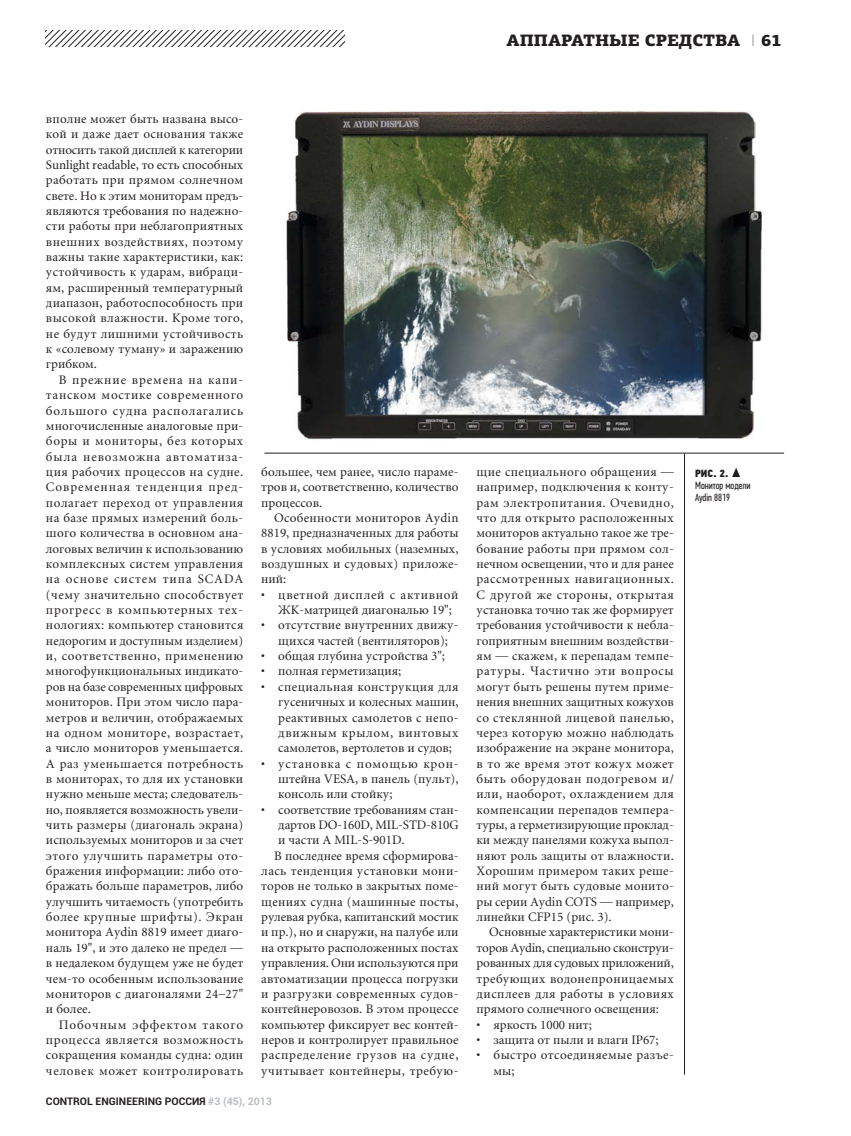
<style>
.page{position:relative;width:851px;height:1136px;background:#fff}
.page>*{position:absolute;margin:0;border:0;box-sizing:border-box;transform-origin:0 0}
.t1{font:900 16.5px "PF Agora Slab Pro";color:#231f20}
.t2{font:12.75px/15.3px "Miniature";letter-spacing:.005em;color:#231f20;text-align:justify}
.t3{font:12.75px/15.3px "Miniature";letter-spacing:.055em;color:#231f20}
.t4{font:12.75px/15.3px "Miniature";letter-spacing:.03em;color:#231f20}
.t5{font:12.75px "Miniature";letter-spacing:.035em;color:#231f20}
.t6{font:12.75px "Miniature";letter-spacing:.04em;color:#231f20}
.t7{font:700 10.5px "Roboto";color:#231f20}
.t8{font:10.5px/12px "PF Din Text Comp Pro";color:#231f20}
.t9{font:10.5px "PF Din Text Cond Pro X Black";color:#231f20}
.s1{font-family:"PF Din Text Pro";font-weight:100}
.s2{color:#bbbdc0}
</style>
<div class="page">
<svg style="left:46px;top:31px;width:299px;height:15px"></svg>
<img style="left:286px;top:110px;width:476px;height:330px">
<svg style="left:732px;top:467px;width:8px;height:10px"></svg>
<hr style="left:264px;top:453px;width:520px;height:1px;background:#231f20">
<hr style="left:684px;top:453px;width:1px;height:621px;background:#231f20">
<p class="t1" style="left:506px;top:31px;width:235px">АППАРАТНЫЕ СРЕДСТВА</p>
<p class="t1" style="left:751px;top:31px;width:32px"><span class="s1">I</span> 61</p>
<p class="t2" style="left:46px;top:112px;width:199px">вполне может быть названа высо&shy;кой и даже дает основания также относить такой дисплей к категории Sunlight readable, то есть способных работать при прямом солнечном свете. Но к этим мониторам предъ&shy;являются требования по надежно&shy;сти работы при неблагоприятных внешних воздействиях, поэтому важны такие характеристики, как: устойчивость к ударам, вибраци&shy;ям, расширенный температурный диапазон, работоспособность при высокой влажности. Кроме того, не будут лишними устойчивость к «солевому туману» и заражению грибком.</p>
<p class="t2" style="left:46px;top:373px;width:199px;text-indent:13px">В прежние времена на капи&shy;танском мостике современного большого судна располагались многочисленные аналоговые при&shy;боры и мониторы, без которых была невозможна автоматиза&shy;ция рабочих процессов на судне.<br>Современная тенденция пред&shy;полагает переход от управления на базе прямых измерений боль&shy;шого количества в основном ана&shy;логовых величин к использованию комплексных систем управления на основе систем типа SCADA (чему значительно способствует прогресс в компьютерных тех&shy;нологиях: компьютер становится недорогим и доступным изделием) и, соответственно, применению многофункциональных индикато&shy;ров на базе современных цифровых мониторов. При этом число пара&shy;метров и величин, отображаемых на одном мониторе, возрастает, а число мониторов уменьшается.<br>А раз уменьшается потребность в мониторах, то для их установки нужно меньше места; следователь&shy;но, появляется возможность увели&shy;чить размеры (диагональ экрана) используемых мониторов и за счет этого улучшить параметры ото&shy;бражения информации: либо ото&shy;бражать больше параметров, либо улучшить читаемость (употребить более крупные шрифты). Экран монитора Aydin 8819 имеет диаго&shy;наль 19", и это далеко не предел — в недалеком будущем уже не будет чем-то особенным использование мониторов с диагоналями 24–27" и более.</p>
<p class="t2" style="left:46px;top:1017px;width:199px;text-indent:13px">Побочным эффектом такого процесса является возможность сокращения команды судна: один человек может контролировать</p>
<p class="t2" style="left:261px;top:465px;width:199px">большее, чем ранее, число параме&shy;тров и, соответственно, количество процессов.</p>
<p class="t2" style="left:261px;top:511px;width:199px;text-indent:13px">Особенности мониторов Aydin 8819, предназначенных для работы в условиях мобильных (наземных, воздушных и судовых) приложе&shy;ний:</p>
<p class="t3" style="left:278px;top:588px;width:182px;text-indent:-17px">• цветной дисплей с активной<br>ЖК-матрицей диагональю 19";</p>
<p class="t2" style="left:261px;top:618px;width:199px;text-align:center">• отсутствие внутренних движу&shy;щихся частей (вентиляторов);</p>
<p class="t2" style="left:261px;top:649px;width:185px">• общая глубина устройства 3";</p>
<p class="t2" style="left:261px;top:664px;width:141px">• полная герметизация;</p>
<p class="t2" style="left:278px;top:680px;width:182px;text-indent:-17px">• специальная конструкция для гусеничных и колесных машин, реактивных самолетов с непо&shy;движным крылом, винтовых самолетов, вертолетов и судов;</p>
<p class="t2" style="left:278px;top:756px;width:182px;text-indent:-17px">• установка с помощью крон&shy;штейна VESA, в панель (пульт), консоль или стойку;</p>
<p class="t2" style="left:261px;top:803px;width:199px">• соответствие требованиям стан-</p>
<p class="t2" style="left:278px;top:818px;width:182px">дартов DO-160D, MIL-STD-810G</p>
<p class="t2" style="left:278px;top:833px;width:128px">и части A MIL-S-901D.</p>
<p class="t2" style="left:274px;top:849px;width:186px">В последнее время сформирова-</p>
<p class="t4" style="left:261px;top:864px;width:199px">лась тенденция установки мони-</p>
<p class="t2" style="left:261px;top:879px;width:199px">торов не только в закрытых поме-</p>
<p class="t2" style="left:261px;top:895px;width:199px">щениях судна (машинные посты,</p>
<p class="t2" style="left:261px;top:910px;width:199px">рулевая рубка, капитанский мостик</p>
<p class="t2" style="left:261px;top:925px;width:199px">и пр.), но и снаружи, на палубе или</p>
<p class="t2" style="left:261px;top:941px;width:199px">на открыто расположенных постах</p>
<p class="t2" style="left:261px;top:956px;width:199px">управления. Они используются при</p>
<p class="t2" style="left:261px;top:971px;width:199px">автоматизации процесса погрузки</p>
<p class="t5" style="left:261px;top:988px;width:199px">и разгрузки современных судов-</p>
<p class="t2" style="left:261px;top:1002px;width:199px">контейнеровозов. В этом процессе</p>
<p class="t2" style="left:261px;top:1017px;width:199px">компьютер фиксирует вес контей-</p>
<p class="t2" style="left:261px;top:1033px;width:199px">неров и контролирует правильное</p>
<p class="t3" style="left:261px;top:1048px;width:199px">распределение грузов на судне,</p>
<p class="t6" style="left:261px;top:1065px;width:199px">учитывает контейнеры, требую-</p>
<p class="t7" style="left:46px;top:1093px;width:227px">CONTROL ENGINEERING РОССИЯ <span class="s2">#3 (45), 2013</span></p>
<p class="t2" style="left:476px;top:465px;width:199px">щие специального обращения — например, подключения к конту&shy;рам электропитания. Очевидно, что для открыто расположенных мониторов актуально такое же тре&shy;бование работы при прямом сол&shy;нечном освещении, что и для ранее рассмотренных навигационных.<br>С другой же стороны, открытая установка точно так же формирует требования устойчивости к небла&shy;гоприятным внешним воздействи&shy;ям — скажем, к перепадам темпе&shy;ратуры. Частично эти вопросы могут быть решены путем приме&shy;нения внешних защитных кожухов со стеклянной лицевой панелью, через которую можно наблюдать изображение на экране монитора, в то же время этот кожух может быть оборудован подогревом и/ или, наоборот, охлаждением для компенсации перепадов темпера&shy;туры, а герметизирующие проклад&shy;ки между панелями кожуха выпол&shy;няют роль защиты от влажности.<br>Хорошим примером таких реше&shy;ний могут быть судовые монито&shy;ры серии Aydin COTS — например, линейки CFP15 (рис. 3).</p>
<p class="t2" style="left:476px;top:925px;width:199px;text-indent:13px">Основные характеристики мони&shy;торов Aydin, специально сконструи&shy;рованных для судовых приложений, требующих водонепроницаемых дисплеев для работы в условиях прямого солнечного освещения:</p>
<p class="t2" style="left:476px;top:1017px;width:117px">• яркость 1000 нит;</p>
<p class="t2" style="left:476px;top:1033px;width:184px">• защита от пыли и влаги IP67;</p>
<p class="t4" style="left:493px;top:1048px;width:182px;text-indent:-17px">• быстро отсоединяемые разъе&shy;мы;</p>
<p class="t9" style="left:695px;top:467px;width:35px">РИС. 2.</p>
<p class="t8" style="left:695px;top:480px;width:57px">Монитор модели<br>Aydin 8819</p>
</div>
